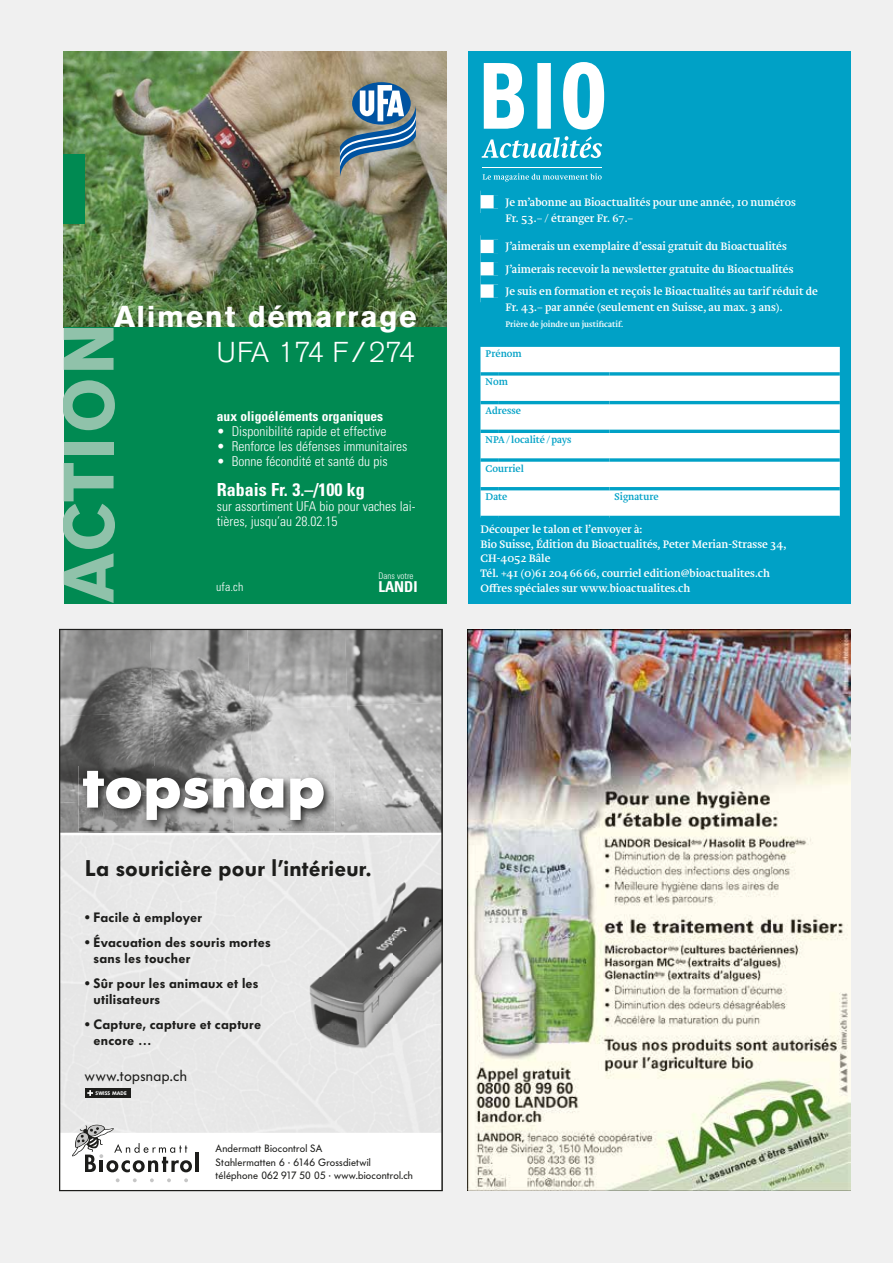
<style>
.page{position:relative;width:893px;height:1263px;background:#f0f0f0}
.page>*{position:absolute;margin:0;border:0;box-sizing:border-box;transform-origin:0 0}
.t1{font:700 70.5px "Akzidenz Grotesk BE";letter-spacing:.04em;color:#90c2aa}
.t2{font:700 60px "Futura Serie BQ";letter-spacing:.005em;color:#fff}
.t3{font:700 30px "Akzidenz Grotesk BE";letter-spacing:.055em;color:#fff}
.t4{font:300 28.5px "Akzidenz Grotesk BE";letter-spacing:-.04em;color:#fff}
.t5{font:600 22.5px "Futura Serie BQ";letter-spacing:.015em;color:#1d1d1b}
.t6{font:700 condensed 18px "Univers LT Std";color:#fff}
.t7{font:15px "Futura Serie BQ";letter-spacing:.025em;color:#1d1d1b}
.t8{font:700 condensed 15px "Univers LT Std";color:#fff}
.t9{font:300 condensed 13.5px/15px "Univers LT Std";color:#fff}
.t10{font:600 13.5px/16.2px "Futura Serie BQ";letter-spacing:.02em;color:#1d1d1b}
.t11{font:700 condensed 13.5px "Univers LT Std";color:#fff}
.t12{font:300 condensed 12px "Univers LT Std";color:#fff}
.t13{font:11.25px/14.7px "Brioni Std";color:#fff}
.t14{font:10.5px/13.5px "Futura Serie BQ";letter-spacing:.02em;color:#1d1d1b}
.t15{font:10.2px "Brioni Std";color:#00a1c6}
.t16{font:300 condensed 9px "Univers LT Std";color:#fff}
.t17{font:8.4px "Brioni Std";color:#fff}
.t18{font:600 5.25px "Futura Serie BQ";color:#fff}
</style>
<div class="page">
<svg style="left:60px;top:629px;width:382px;height:562px"></svg>
<img style="left:62px;top:631px;width:88px;height:82px">
<img style="left:150px;top:631px;width:97px;height:82px">
<img style="left:247px;top:631px;width:98px;height:78px">
<img style="left:345px;top:631px;width:95px;height:75px">
<img style="left:62px;top:713px;width:91px;height:89px">
<img style="left:153px;top:709px;width:97px;height:57px">
<img style="left:250px;top:706px;width:97px;height:83px">
<img style="left:347px;top:702px;width:93px;height:87px">
<img style="left:62px;top:802px;width:241px;height:31px">
<img style="left:303px;top:789px;width:137px;height:44px">
<hr style="left:195px;top:1152px;width:4px;height:20px;background:#1d1d1b">
<svg style="left:72px;top:1124px;width:120px;height:48px"></svg>
<svg style="left:116px;top:1178px;width:4px;height:4px"></svg>
<svg style="left:133px;top:1178px;width:4px;height:4px"></svg>
<svg style="left:150px;top:1178px;width:4px;height:4px"></svg>
<svg style="left:167px;top:1178px;width:4px;height:4px"></svg>
<svg style="left:184px;top:1178px;width:4px;height:4px"></svg>
<img style="left:248px;top:835px;width:192px;height:237px">
<img style="left:78px;top:766px;width:153px;height:65px">
<img style="left:231px;top:766px;width:104px;height:65px">
<div style="left:85px;top:1088px;width:46px;height:10px;background:#1d1d1b"></div>
<svg style="left:87px;top:1090px;width:6px;height:6px"></svg>
<img style="left:468px;top:629px;width:382px;height:562px">
<img style="left:64px;top:52px;width:382px;height:275px">
<div style="left:64px;top:327px;width:382px;height:277px;background:#008a52"></div>
<div style="left:64px;top:155px;width:21px;height:69px;background:#008a52"></div>
<div style="left:352px;top:82px;width:59px;height:43px;background:#0053a1;border-radius:50%"></div>
<svg style="left:340px;top:85px;width:76px;height:92px;background:#788f9d"></svg>
<div style="left:468px;top:51px;width:382px;height:553px;background:#00a1c6"></div>
<svg style="left:480px;top:195px;width:14px;height:103px"></svg>
<div style="left:480px;top:347px;width:360px;height:169px;background:#fff"></div>
<svg style="left:480px;top:372px;width:18px;height:4px"></svg>
<svg style="left:498px;top:372px;width:111px;height:4px"></svg>
<svg style="left:609px;top:372px;width:231px;height:4px"></svg>
<hr style="left:480px;top:401px;width:18px;height:3px;background:#00a1c6">
<hr style="left:498px;top:401px;width:111px;height:3px;background:#00a1c6">
<hr style="left:609px;top:401px;width:231px;height:3px;background:#00a1c6">
<hr style="left:480px;top:430px;width:18px;height:3px;background:#00a1c6">
<hr style="left:498px;top:430px;width:111px;height:3px;background:#00a1c6">
<hr style="left:609px;top:430px;width:231px;height:3px;background:#00a1c6">
<svg style="left:480px;top:458px;width:18px;height:4px"></svg>
<svg style="left:498px;top:458px;width:111px;height:4px"></svg>
<svg style="left:609px;top:458px;width:231px;height:4px"></svg>
<hr style="left:480px;top:487px;width:18px;height:3px;background:#00a1c6">
<hr style="left:498px;top:487px;width:111px;height:3px;background:#00a1c6">
<hr style="left:609px;top:487px;width:231px;height:3px;background:#00a1c6">
<div style="left:480px;top:208px;width:23px;height:9px;background:#00a1c6"></div>
<div style="left:480px;top:231px;width:23px;height:9px;background:#00a1c6"></div>
<div style="left:480px;top:253px;width:23px;height:9px;background:#00a1c6"></div>
<div style="left:480px;top:275px;width:23px;height:9px;background:#00a1c6"></div>
<hr style="left:482px;top:167px;width:120px;height:1px;background:#fff">
<svg style="left:484px;top:62px;width:120px;height:68px"></svg>
<svg style="left:483px;top:173px;width:119px;height:9px"></svg>
<svg style="left:482px;top:136px;width:120px;height:22px"></svg>
<h3 class="t3" style="left:114px;top:299px;width:304px">Aliment démarrage</h3>
<h1 class="t1" style="left:48px;top:603px;width:281px;rotate:-90deg">ACTION</h1>
<h3 class="t4" style="left:216px;top:336px;width:200px">UFA 174 F/274</h3>
<p class="t11" style="left:217px;top:408px;width:168px">aux oligoéléments organiques</p>
<p class="t9" style="left:217px;top:423px;width:171px">• Disponibilité rapide et effective</p>
<p class="t9" style="left:217px;top:438px;width:192px">• Renforce les défenses immunitaires</p>
<p class="t9" style="left:217px;top:453px;width:172px">• Bonne fécondité et santé du pis</p>
<h3 class="t6" style="left:217px;top:478px;width:149px">Rabais Fr. 3.–/100 kg</h3>
<p class="t9" style="left:217px;top:498px;width:200px">sur assortiment UFA bio pour vaches lai&shy;tières, jusqu’au 28.02.15</p>
<p class="t16" style="left:378px;top:570px;width:37px">Dans votre</p>
<p class="t12" style="left:216px;top:580px;width:29px">ufa.ch</p>
<h3 class="t8" style="left:378px;top:578px;width:41px">LANDI</h3>
<p class="t13" style="left:505px;top:194px;width:292px;line-height:16.2px">Je m’abonne au Bioactualités pour une année, 10 numéros<br>Fr. 53.– / étranger Fr. 67.–</p>
<p class="t13" style="left:505px;top:235px;width:314px;line-height:22.4px">J’aimerais un exemplaire d’essai gratuit du Bioactualités<br>J’aimerais recevoir la newsletter gratuite du Bioactualités<br>Je suis en formation et reçois le Bioactualités au tarif réduit de</p>
<p class="t13" style="left:505px;top:300px;width:279px">Fr. 43.– par année (seulement en Suisse, au max. 3 ans).</p>
<p class="t17" style="left:505px;top:319px;width:120px">Prière de joindre un justificatif.</p>
<p class="t15" style="left:486px;top:346px;width:38px">Prénom</p>
<p class="t15" style="left:486px;top:375px;width:24px">Nom</p>
<p class="t15" style="left:486px;top:404px;width:37px">Adresse</p>
<p class="t15" style="left:486px;top:433px;width:87px">NPA/localité/pays</p>
<p class="t15" style="left:486px;top:461px;width:40px">Courriel</p>
<p class="t15" style="left:486px;top:490px;width:23px">Date</p>
<p class="t15" style="left:615px;top:490px;width:46px">Signature</p>
<p class="t13" style="left:480px;top:522px;width:307px">Découper le talon et l’envoyer à:<br>Bio Suisse, Édition du Bioactualités, Peter Merian-Strasse 34, CH-4052 Bâle<br>Tél. +41 (0)61 2046666, courriel edition@bioactualites.ch Offres spéciales sur www.bioactualites.ch</p>
<h2 class="t2" style="left:82px;top:749px;width:245px">topsnap</h2>
<h3 class="t5" style="left:85px;top:855px;width:288px">La souricière pour l’intérieur.</h3>
<p class="t10" style="left:85px;top:909px;width:119px">• Facile à employer</p>
<p class="t10" style="left:94px;top:934px;width:179px;text-indent:-9px">• Évacuation des souris mortes sans les toucher</p>
<p class="t10" style="left:94px;top:975px;width:166px;text-indent:-9px">• Sûr pour les animaux et les utilisateurs</p>
<p class="t10" style="left:94px;top:1016px;width:169px;text-indent:-9px">• Capture, capture et capture encore …</p>
<h3 class="t7" style="left:85px;top:1067px;width:103px">www.topsnap.ch</h3>
<p class="t18" style="left:96px;top:1090px;width:32px">SWISS MADE</p>
<p class="t14" style="left:216px;top:1142px;width:199px">Andermatt Biocontrol SA<br>Stahlermatten 6 · 6146 Grossdietwil téléphone 062 917 50 05 · www.biocontrol.ch</p>
</div>
